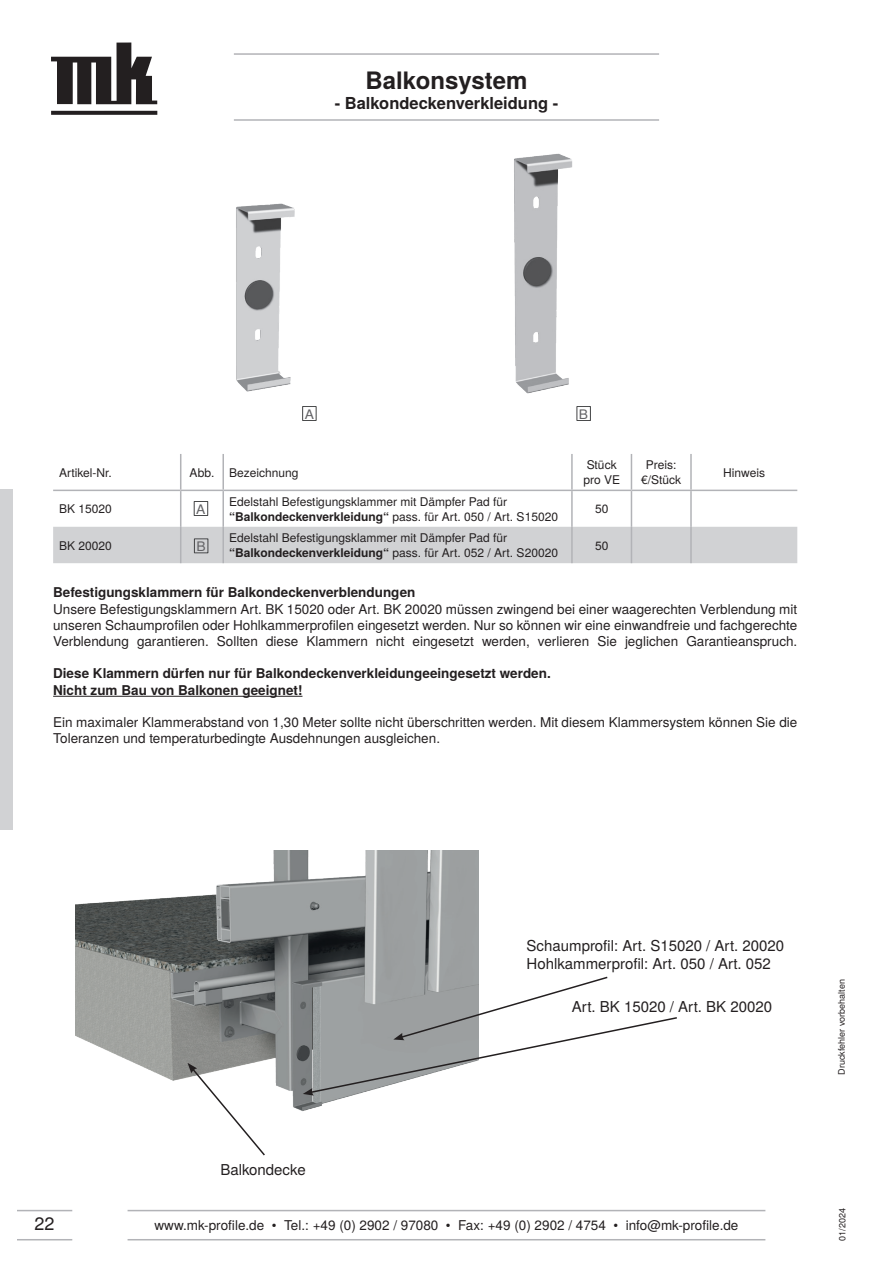
<style>
.page{position:relative;width:893px;height:1263px;background:#fff}
.page>*{position:absolute;margin:0;border:0;box-sizing:border-box;transform-origin:0 0}
.t1{font:700 24px "Te X Gyre Heros";color:#231f20}
.t2{font:18px "Te X Gyre Heros";color:#231f20}
.t3{font:700 16.5px "Te X Gyre Heros";color:#231f20}
.t4{font:15px/18px "Te X Gyre Heros";color:#231f20}
.t5{font:13.5px/16.2px "Te X Gyre Heros";color:#231f20;text-align:justify}
.t6{font:700 13.5px/16.2px "Te X Gyre Heros";color:#231f20}
.t7{font:13.2px "Te X Gyre Heros";color:#636366;scale:1.05 1}
.t8{font:13.2px "Te X Gyre Heros";color:#636366;scale:1.06 1}
.t9{font:12px/15px "Te X Gyre Heros";color:#231f20}
.t10{font:9px "Te X Gyre Heros";color:#231f20}
.s1{font-weight:700}
</style>
<div class="page">
<hr style="left:234px;top:53px;width:425px;height:2px;background:#b2b3b7">
<hr style="left:234px;top:119px;width:425px;height:2px;background:#b2b3b7">
<svg style="left:51px;top:111px;width:106px;height:4px"></svg>
<svg style="left:51px;top:43px;width:106px;height:61px"></svg>
<hr style="left:128px;top:1210px;width:637px;height:1px;background:#b2b3b7">
<hr style="left:128px;top:1239px;width:637px;height:1px;background:#b2b3b7">
<hr style="left:17px;top:1210px;width:55px;height:1px;background:#b2b3b7">
<hr style="left:17px;top:1239px;width:55px;height:1px;background:#b2b3b7">
<hr style="left:53px;top:696px;width:249px;height:1px;background:#231f20">
<img style="left:75px;top:850px;width:403px;height:261px">
<div style="left:53px;top:527px;width:744px;height:36px;background:#d1d2d4"></div>
<hr style="left:180px;top:491px;width:1px;height:36px;background:#b2b3b7">
<hr style="left:222px;top:491px;width:2px;height:36px;background:#b2b3b7">
<hr style="left:571px;top:491px;width:2px;height:36px;background:#b2b3b7">
<hr style="left:631px;top:491px;width:1px;height:36px;background:#b2b3b7">
<hr style="left:690px;top:491px;width:2px;height:36px;background:#b2b3b7">
<hr style="left:180px;top:527px;width:1px;height:36px;background:#b2b3b7">
<hr style="left:222px;top:527px;width:2px;height:36px;background:#b2b3b7">
<hr style="left:571px;top:527px;width:2px;height:36px;background:#b2b3b7">
<hr style="left:631px;top:527px;width:1px;height:36px;background:#b2b3b7">
<hr style="left:690px;top:527px;width:2px;height:36px;background:#b2b3b7">
<hr style="left:180px;top:454px;width:1px;height:36px;background:#b2b3b7">
<hr style="left:222px;top:454px;width:2px;height:36px;background:#b2b3b7">
<hr style="left:631px;top:454px;width:1px;height:36px;background:#b2b3b7">
<hr style="left:690px;top:454px;width:2px;height:36px;background:#b2b3b7">
<hr style="left:53px;top:490px;width:128px;height:1px;background:#b2b3b7">
<hr style="left:181px;top:490px;width:42px;height:1px;background:#b2b3b7">
<hr style="left:572px;top:490px;width:59px;height:1px;background:#b2b3b7">
<hr style="left:631px;top:490px;width:60px;height:1px;background:#b2b3b7">
<hr style="left:691px;top:490px;width:106px;height:1px;background:#b2b3b7">
<hr style="left:571px;top:454px;width:2px;height:36px;background:#b2b3b7">
<hr style="left:223px;top:490px;width:349px;height:1px;background:#b2b3b7">
<div style="left:194px;top:538px;width:14px;height:15px;border:1px solid #464748"></div>
<div style="left:194px;top:501px;width:14px;height:15px;border:1px solid #464748"></div>
<img style="left:236px;top:203px;width:59px;height:189px">
<img style="left:514px;top:153px;width:59px;height:240px">
<div style="left:576px;top:406px;width:15px;height:15px;border:1px solid #464748"></div>
<div style="left:302px;top:406px;width:15px;height:15px;border:1px solid #464748"></div>
<svg style="left:303px;top:975px;width:374px;height:120px"></svg>
<svg style="left:188px;top:1063px;width:78px;height:93px"></svg>
<div style="left:0;top:489px;width:13px;height:340px;background:#d1d2d4"></div>
<h1 class="t1" style="left:366px;top:62px;width:163px">Balkonsystem</h1>
<p class="t3" style="left:335px;top:90px;width:225px">- Balkondeckenverkleidung -</p>
<p class="t8" style="left:305px;top:403px;width:10px">A</p>
<p class="t8" style="left:579px;top:403px;width:10px">B</p>
<p class="t9" style="left:59px;top:464px;width:54px">Artikel-Nr.</p>
<p class="t9" style="left:190px;top:464px;width:111px">Abb. Bezeichnung</p>
<p class="t9" style="left:583px;top:457px;width:38px">Stück pro VE</p>
<p class="t9" style="left:641px;top:457px;width:42px;text-align:center">Preis: €/Stück</p>
<p class="t9" style="left:723px;top:464px;width:43px">Hinweis</p>
<p class="t9" style="left:59px;top:501px;width:54px">BK 15020</p>
<p class="t9" style="left:229px;top:493px;width:330px">Edelstahl Befestigungsklammer mit Dämpfer Pad für <span class="s1">“Balkondeckenverkleidung“</span> pass. für Art. 050 / Art. S15020</p>
<p class="t9" style="left:595px;top:501px;width:15px">50</p>
<p class="t9" style="left:59px;top:537px;width:54px">BK 20020</p>
<p class="t9" style="left:229px;top:529px;width:330px">Edelstahl Befestigungsklammer mit Dämpfer Pad für <span class="s1">“Balkondeckenverkleidung“</span> pass. für Art. 052 / Art. S20020</p>
<p class="t7" style="left:196px;top:498px;width:10px">A</p>
<p class="t7" style="left:196px;top:536px;width:10px">B</p>
<p class="t9" style="left:595px;top:537px;width:15px">50</p>
<p class="t6" style="left:53px;top:584px;width:364px">Befestigungsklammern für Balkondeckenverblendungen</p>
<p class="t5" style="left:53px;top:600px;width:746px">Unsere Befestigungsklammern Art. BK 15020 oder Art. BK 20020 müssen zwingend bei einer waagerechten Verblendung mit unseren Schaumprofilen oder Hohlkammerprofilen eingesetzt werden. Nur so können wir eine einwandfreie und fachgerechte Verblendung garantieren. Sollten diese Klammern nicht eingesetzt werden, verlieren Sie jeglichen Garantieanspruch.</p>
<p class="t6" style="left:53px;top:665px;width:499px">Diese Klammern dürfen nur für Balkondeckenverkleidungeeingesetzt werden.<br>Nicht zum Bau von Balkonen geeignet!</p>
<p class="t5" style="left:53px;top:713px;width:746px">Ein maximaler Klammerabstand von 1,30 Meter sollte nicht überschritten werden. Mit diesem Klammersystem können Sie die<br>Toleranzen und temperaturbedingte Ausdehnungen ausgleichen.</p>
<p class="t4" style="left:220px;top:1160px;width:87px">Balkondecke</p>
<p class="t4" style="left:527px;top:935px;width:259px">Schaumprofil: Art. S15020 / Art. 20020<br>Hohlkammerprofil: Art. 050 / Art. 052</p>
<p class="t4" style="left:572px;top:996px;width:202px">Art. BK 15020 / Art. BK 20020</p>
<p class="t10" style="left:834px;top:1074px;width:97px;rotate:-90deg">Druckfehler vorbehalten</p>
<h2 class="t2" style="left:35px;top:1210px;width:22px">22</h2>
<p class="t5" style="left:155px;top:1216px;width:585px">www.mk-profile.de • Tel.: +49 (0) 2902 / 97080 • Fax: +49 (0) 2902 / 4754 • info@mk-profile.de</p>
<p class="t10" style="left:835px;top:1241px;width:34px;rotate:-90deg">01/2024</p>
</div>
